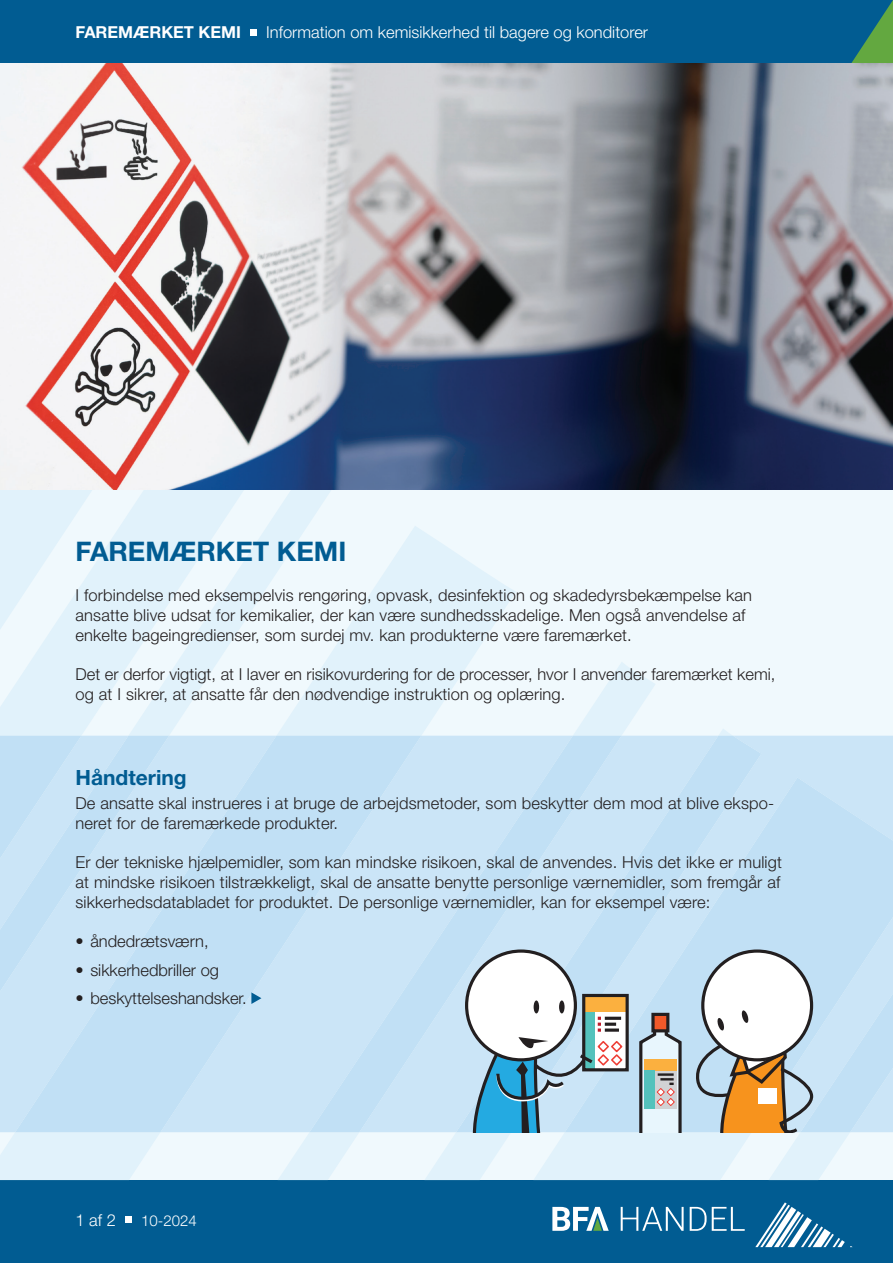
<style>
.page{position:relative;width:893px;height:1263px;background:#fff}
.page>*{position:absolute;margin:0;border:0;box-sizing:border-box;transform-origin:0 0}
.t1{font:700 27px "Helvetica Neue LT Std";color:#015c92}
.t2{font:700 21px "Helvetica Neue LT Std";color:#015c92}
.t3{font:300 16.5px/19.8px "Helvetica Neue LT Std";letter-spacing:.01em;color:#231f20}
.t4{font:300 16.5px "Helvetica Neue LT Std";color:#fff}
.t5{font:700 16.5px "Helvetica Neue LT Std";color:#fff}
.t6{font:300 15px "Helvetica Neue LT Std";color:#fff}
</style>
<div class="page">
<div style="left:0;top:1180px;width:893px;height:83px;background:#015c92"></div>
<svg style="left:755px;top:1202px;width:98px;height:45px"></svg>
<svg style="left:552px;top:1207px;width:57px;height:24px"></svg>
<svg style="left:621px;top:1207px;width:63px;height:24px"></svg>
<svg style="left:690px;top:1207px;width:55px;height:24px"></svg>
<div style="left:0;top:0;width:893px;height:64px;background:#015c92"></div>
<svg style="left:851px;top:0;width:42px;height:64px"></svg>
<div style="left:0;top:64px;width:893px;height:1116px;background:#f0f9fd"></div>
<svg style="left:0;top:526px;width:515px;height:654px;fill:#e1f2fb"></svg>
<svg style="left:278px;top:662px;width:377px;height:518px"></svg>
<svg style="left:424px;top:728px;width:309px;height:452px"></svg>
<svg style="left:0;top:489px;width:128px;height:247px;fill:#e1f2fb"></svg>
<svg style="left:128px;top:489px;width:213px;height:247px"></svg>
<div style="left:0;top:736px;width:893px;height:396px;background:#cbe5f7"></div>
<svg style="left:15px;top:736px;width:294px;height:396px;background:#c5e2f5"></svg>
<svg style="left:309px;top:736px;width:147px;height:396px;background:#c7e3f6"></svg>
<svg style="left:456px;top:736px;width:305px;height:396px;background:#c6e1f4"></svg>
<svg style="left:565px;top:777px;width:328px;height:216px;background:#c4e1f4"></svg>
<svg style="left:0;top:736px;width:169px;height:255px;background:#c7e3f6"></svg>
<svg style="left:251px;top:992px;width:10px;height:12px"></svg>
<div style="left:250px;top:29px;width:7px;height:7px;background:#fff"></div>
<img style="left:0;top:64px;width:893px;height:425px">
<div style="left:125px;top:1216px;width:7px;height:7px;background:#fff"></div>
<div style="left:703px;top:951px;width:109px;height:109px;background:#fff;border-radius:50%"></div>
<div style="left:467px;top:951px;width:108px;height:109px;background:#fff;border-radius:50%"></div>
<hr style="left:457px;top:1134px;width:362px;height:1px;background:#231f20">
<svg style="left:471px;top:993px;width:422px;height:187px"></svg>
<p class="t5" style="left:75px;top:22px;width:167px">FAREMÆRKET KEMI</p>
<p class="t4" style="left:266px;top:22px;width:383px">Information om kemisikkerhed til bagere og konditorer</p>
<h1 class="t1" style="left:75px;top:535px;width:272px">FAREMÆRKET KEMI</h1>
<p class="t3" style="left:75px;top:585px;width:678px">I forbindelse med eksempelvis rengøring, opvask, desinfektion og skadedyrsbekæmpelse kan ansatte blive udsat for kemikalier, der kan være sundhedsskadelige. Men også anvendelse af enkelte bageingredienser, som surdej mv. kan produkterne være faremærket.</p>
<p class="t3" style="left:75px;top:664px;width:701px">Det er derfor vigtigt, at I laver en risikovurdering for de processer, hvor I anvender faremærket kemi, og at I sikrer, at ansatte får den nødvendige instruktion og oplæring.</p>
<p class="t2" style="left:75px;top:764px;width:113px">Håndtering</p>
<p class="t3" style="left:75px;top:793px;width:700px">De ansatte skal instrueres i at bruge de arbejdsmetoder, som beskytter dem mod at blive ekspo&shy;neret for de faremærkede produkter.</p>
<p class="t3" style="left:75px;top:852px;width:708px;text-align:justify">Er der tekniske hjælpemidler, som kan mindske risikoen, skal de anvendes. Hvis det ikke er muligt at mindske risikoen tilstrækkeligt, skal de ansatte benytte personlige værnemidler, som fremgår af sikkerhedsdatabladet for produktet. De personlige værnemidler, kan for eksempel være:</p>
<p class="t3" style="left:75px;top:931px;width:135px">• åndedrætsværn,</p>
<p class="t3" style="left:75px;top:959px;width:145px">• sikkerhedbriller og</p>
<p class="t3" style="left:75px;top:988px;width:173px">• beskyttelseshandsker.</p>
<p class="t4" style="left:75px;top:1210px;width:42px">1 af 2</p>
<p class="t6" style="left:141px;top:1211px;width:57px">10-2024</p>
</div>
